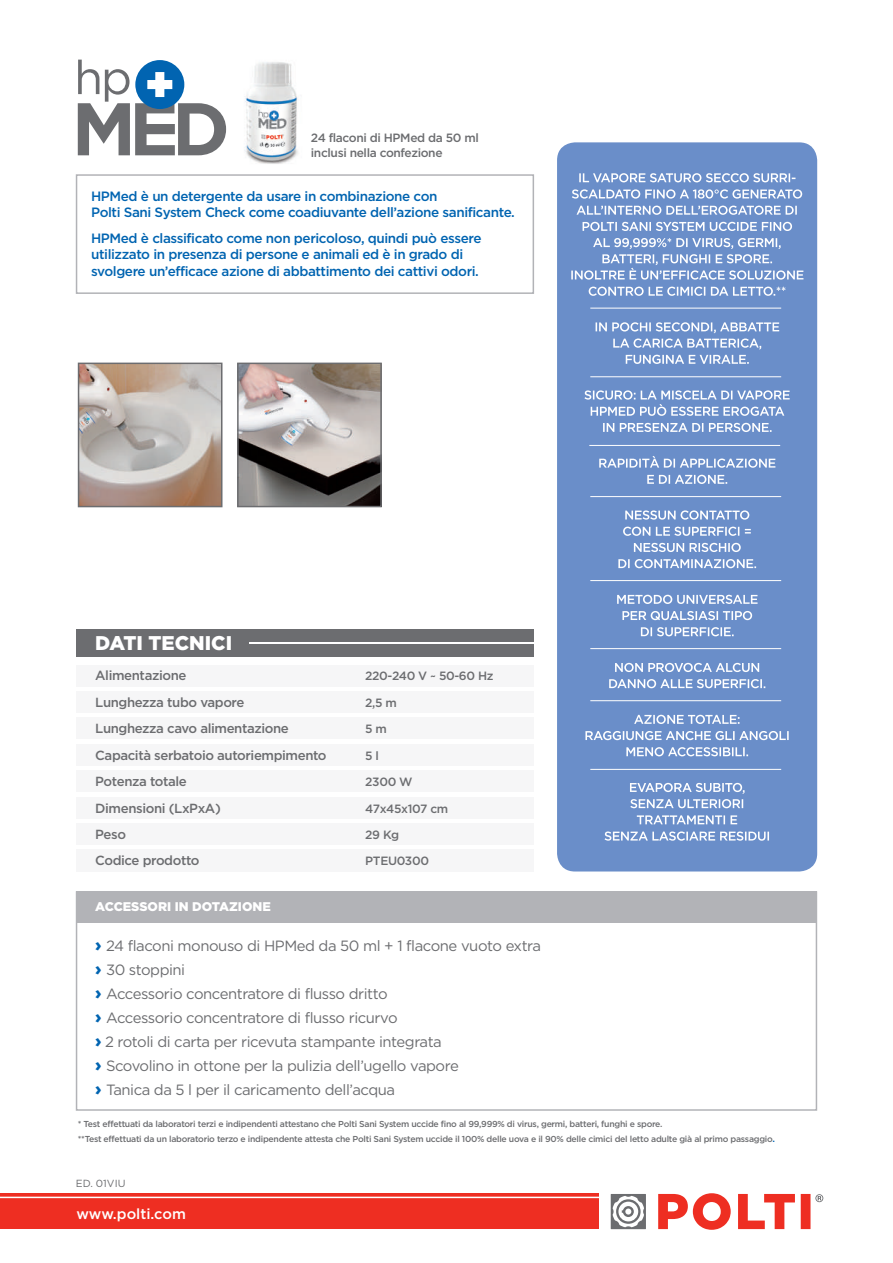
<style>
.page{position:relative;width:893px;height:1263px;background:#fff}
.page>*{position:absolute;margin:0;border:0;box-sizing:border-box;transform-origin:0 0}
.t1{font:900 19.8px "Gotham";color:#fff}
.t2{font:14.85px/24px "Gotham";letter-spacing:-.03em;color:#6c6d70}
.t3{font:500 14.55px "Gotham";color:#fff}
.t4{font:500 13.5px/16.5px "Gotham";letter-spacing:-.03em;color:#0164b1}
.t5{font:500 13.2px "Gotham";letter-spacing:-.03em;color:#6c6d70}
.t6{font:900 12.6px "Gotham";color:#fff}
.t7{font:500 12px/15px "Gotham";letter-spacing:-.03em;color:#6c6d70}
.t8{font:10.35px "Gotham";color:#6c6d70}
.t9{font:500 8.7px/15px "Gotham";letter-spacing:-.03em;color:#6c6d70}
.s1{font-weight:900;font-size:17.55px;color:#0164b1}
.s2{font-size:9.75px;color:#0164b1}
</style>
<div class="page">
<div style="left:0;top:1194px;width:599px;height:35px;background:#ee2e22"></div>
<hr style="left:0;top:1197px;width:608px;height:1px;background:#fff">
<svg style="left:611px;top:1194px;width:35px;height:35px"></svg>
<svg style="left:658px;top:1193px;width:165px;height:37px"></svg>
<div style="left:77px;top:891px;width:740px;height:31px;background:#b2b3b7"></div>
<div style="left:76px;top:891px;width:741px;height:220px;border:2px solid #b2b3b7"></div>
<div style="left:77px;top:849px;width:643px;height:21px;background:#f6f6f7"></div>
<div style="left:77px;top:850px;width:643px;height:21px;background:#f6f6f7"></div>
<div style="left:77px;top:691px;width:643px;height:22px;background:#f6f6f7"></div>
<div style="left:77px;top:718px;width:643px;height:21px;background:#f6f6f7"></div>
<div style="left:77px;top:744px;width:643px;height:21px;background:#f6f6f7"></div>
<div style="left:77px;top:770px;width:643px;height:22px;background:#f6f6f7"></div>
<div style="left:77px;top:797px;width:643px;height:21px;background:#f6f6f7"></div>
<div style="left:77px;top:823px;width:643px;height:22px;background:#f6f6f7"></div>
<div style="left:77px;top:629px;width:643px;height:27px;background:#6c6d70"></div>
<hr style="left:249px;top:642px;width:493px;height:1px;background:#fff">
<div style="left:77px;top:665px;width:643px;height:21px;background:#f6f6f7"></div>
<div style="left:76px;top:174px;width:458px;height:120px;border:2px solid #b2b3b7"></div>
<svg style="left:78px;top:60px;width:148px;height:95px"></svg>
<img style="left:244px;top:62px;width:54px;height:102px">
<div style="left:534px;top:329px;width:246px;height:550px;background:#fff"></div>
<img style="left:81px;top:366px;width:138px;height:138px">
<div style="left:78px;top:363px;width:144px;height:144px;border:2px solid #6c6d70"></div>
<img style="left:240px;top:366px;width:139px;height:138px">
<div style="left:237px;top:363px;width:145px;height:144px;border:2px solid #6c6d70"></div>
<div style="left:557px;top:142px;width:260px;height:729px;background:#6a8ec9;border-radius:18px"></div>
<svg style="left:604px;top:831px;width:165px;height:10px"></svg>
<svg style="left:637px;top:815px;width:100px;height:9px"></svg>
<svg style="left:630px;top:783px;width:115px;height:25px"></svg>
<svg style="left:626px;top:747px;width:122px;height:9px"></svg>
<svg style="left:585px;top:731px;width:204px;height:9px"></svg>
<svg style="left:634px;top:715px;width:105px;height:9px"></svg>
<svg style="left:609px;top:679px;width:156px;height:9px"></svg>
<svg style="left:615px;top:663px;width:144px;height:9px"></svg>
<svg style="left:641px;top:627px;width:93px;height:9px"></svg>
<svg style="left:622px;top:611px;width:130px;height:9px"></svg>
<svg style="left:617px;top:595px;width:141px;height:9px"></svg>
<svg style="left:618px;top:559px;width:138px;height:9px"></svg>
<svg style="left:634px;top:543px;width:107px;height:9px"></svg>
<svg style="left:623px;top:527px;width:128px;height:9px"></svg>
<svg style="left:625px;top:510px;width:124px;height:10px"></svg>
<svg style="left:647px;top:475px;width:80px;height:9px"></svg>
<svg style="left:599px;top:456px;width:176px;height:12px"></svg>
<svg style="left:603px;top:423px;width:168px;height:9px"></svg>
<svg style="left:584px;top:390px;width:206px;height:26px"></svg>
<svg style="left:626px;top:355px;width:123px;height:9px"></svg>
<svg style="left:596px;top:322px;width:183px;height:27px"></svg>
<svg style="left:589px;top:287px;width:197px;height:9px"></svg>
<svg style="left:571px;top:238px;width:232px;height:42px"></svg>
<svg style="left:583px;top:222px;width:209px;height:9px"></svg>
<svg style="left:577px;top:206px;width:220px;height:9px"></svg>
<svg style="left:572px;top:189px;width:230px;height:10px"></svg>
<svg style="left:579px;top:173px;width:216px;height:9px"></svg>
<hr style="left:590px;top:376px;width:191px;height:1px;background:#fff">
<hr style="left:589px;top:445px;width:191px;height:1px;background:#fff">
<hr style="left:590px;top:496px;width:191px;height:1px;background:#fff">
<hr style="left:590px;top:580px;width:191px;height:1px;background:#fff">
<hr style="left:590px;top:648px;width:191px;height:1px;background:#fff">
<hr style="left:590px;top:700px;width:191px;height:1px;background:#fff">
<hr style="left:590px;top:769px;width:191px;height:1px;background:#fff">
<hr style="left:590px;top:308px;width:191px;height:1px;background:#fff">
<h3 class="t7" style="left:311px;top:130px;width:169px">24 flaconi di HPMed da 50 ml inclusi nella confezione</h3>
<h3 class="t4" style="left:91px;top:187px;width:425px">HPMed è un detergente da usare in combinazione con<br>Polti Sani System Check come coadiuvante dell’azione sanificante.</h3>
<h3 class="t4" style="left:91px;top:229px;width:392px">HPMed è classificato come non pericoloso, quindi può essere utilizzato in presenza di persone e animali ed è in grado di svolgere un’efficace azione di abbattimento dei cattivi odori.</h3>
<h1 class="t1" style="left:95px;top:632px;width:138px">DATI TECNICI</h1>
<h3 class="t5" style="left:95px;top:668px;width:93px">Alimentazione</h3>
<h3 class="t7" style="left:365px;top:668px;width:130px">220-240 V ~ 50-60 Hz</h3>
<h3 class="t5" style="left:95px;top:695px;width:151px">Lunghezza tubo vapore</h3>
<h3 class="t7" style="left:365px;top:695px;width:33px">2,5 m</h3>
<h3 class="t5" style="left:95px;top:721px;width:195px">Lunghezza cavo alimentazione</h3>
<h3 class="t7" style="left:365px;top:721px;width:23px">5 m</h3>
<h3 class="t5" style="left:95px;top:747px;width:233px">Capacità serbatoio autoriempimento</h3>
<h3 class="t7" style="left:365px;top:748px;width:15px">5 l</h3>
<h3 class="t5" style="left:95px;top:774px;width:93px">Potenza totale</h3>
<h3 class="t7" style="left:365px;top:774px;width:49px">2300 W</h3>
<h3 class="t5" style="left:95px;top:800px;width:127px">Dimensioni (LxPxA)</h3>
<h3 class="t7" style="left:365px;top:800px;width:84px">47x45x107 cm</h3>
<h3 class="t5" style="left:95px;top:827px;width:32px">Peso</h3>
<h3 class="t7" style="left:365px;top:827px;width:35px">29 Kg</h3>
<h3 class="t5" style="left:95px;top:853px;width:106px">Codice prodotto</h3>
<h3 class="t7" style="left:365px;top:853px;width:65px">PTEU0300</h3>
<h3 class="t6" style="left:95px;top:900px;width:177px">ACCESSORI IN DOTAZIONE</h3>
<p class="t2" style="left:95px;top:933px;width:447px"><span class="s1">›</span> 24 flaconi monouso di HPMed da 50 ml + 1 flacone vuoto extra <span class="s1">›</span> 30 stoppini<br><span class="s1">›</span> Accessorio concentratore di flusso dritto<br><span class="s1">›</span> Accessorio concentratore di flusso ricurvo<br><span class="s1">›</span> 2 rotoli di carta per ricevuta stampante integrata<br><span class="s1">›</span> Scovolino in ottone per la pulizia dell’ugello vapore<br><span class="s1">›</span> Tanica da 5 l per il caricamento dell’acqua</p>
<p class="t9" style="left:78px;top:1116px;width:699px">* Test effettuati da laboratori terzi e indipendenti attestano che Polti Sani System uccide fino al 99,999% di virus, germi, batteri, funghi e spore.<br>**Test effettuati da un laboratorio terzo e indipendente attesta che Polti Sani System uccide il 100% delle uova e il 90% delle cimici del letto adulte già al primo passaggio<span class="s2">.</span></p>
<p class="t8" style="left:76px;top:1177px;width:51px">ED. 01VIU</p>
<h3 class="t3" style="left:77px;top:1205px;width:111px">www.polti.com</h3>
</div>
